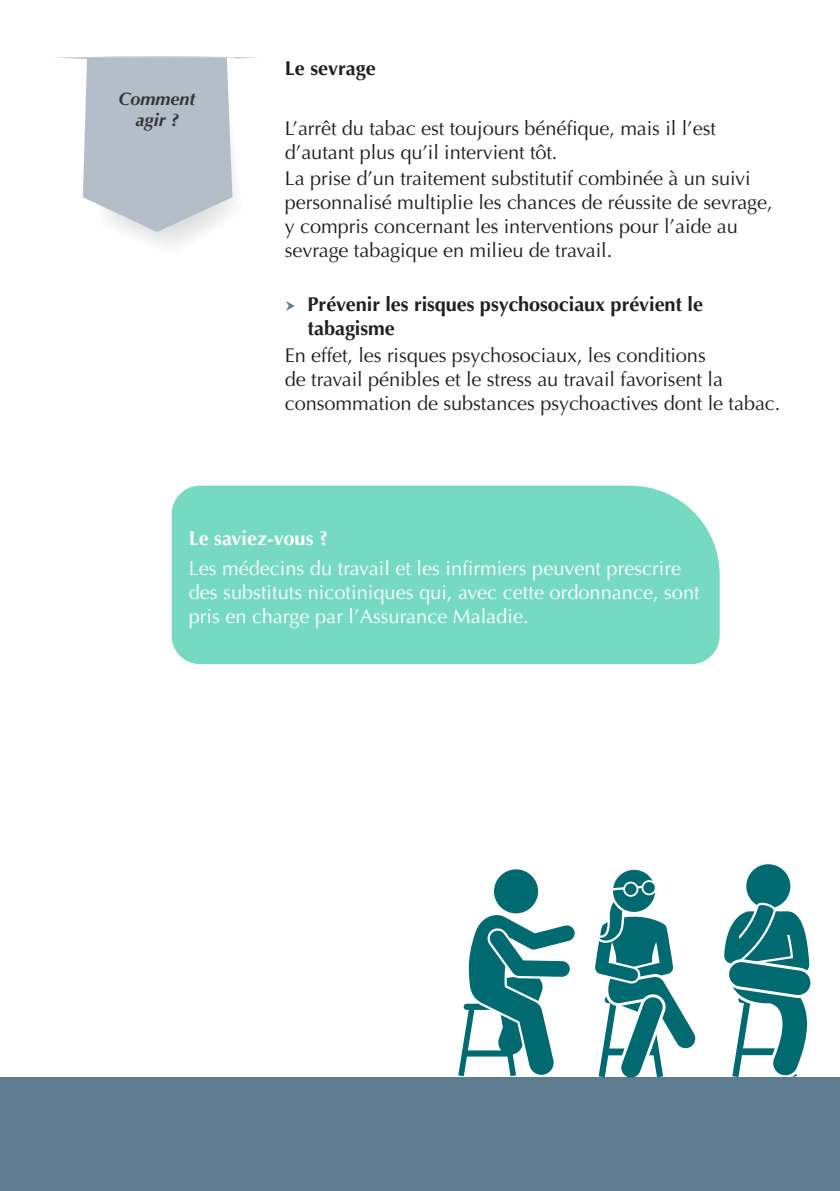
<style>
.page{position:relative;width:840px;height:1191px;background:#fff}
.page>*{position:absolute;margin:0;border:0;box-sizing:border-box;transform-origin:0 0}
.t1{font:20px/24px "Optima";letter-spacing:-.005em;color:#231f20}
.t2{font:20px/24px "Optima";color:#fff}
.t3{font:700 20px/24px "Optima";letter-spacing:-.005em;color:#231f20}
.t4{font:700 20px "Optima";color:#fff}
.t5{font:italic 700 18px/21.6px "Optima";color:#363536;text-align:center}
</style>
<div class="page">
<div style="left:0;top:1077px;width:839px;height:114px;background:#5e7c8f"></div>
<svg style="left:57px;top:56px;width:199px;height:190px"></svg>
<div style="left:171px;top:485px;width:548px;height:179px;background:#76dac2"></div>
<svg style="left:595px;top:870px;width:101px;height:207px"></svg>
<svg style="left:642px;top:881px;width:12px;height:12px"></svg>
<svg style="left:624px;top:883px;width:12px;height:12px"></svg>
<div style="left:493px;top:869px;width:44px;height:44px;background:#016a70;border-radius:50%"></div>
<svg style="left:458px;top:913px;width:117px;height:163px"></svg>
<svg style="left:724px;top:864px;width:86px;height:213px"></svg>
<p class="t5" style="left:118px;top:88px;width:79px">Comment agir ?</p>
<p class="t3" style="left:285px;top:57px;width:92px">Le sevrage</p>
<p class="t1" style="left:285px;top:116px;width:432px">L’arrêt du tabac est toujours bénéfique, mais il l’est d’autant plus qu’il intervient tôt.</p>
<p class="t1" style="left:285px;top:167px;width:489px">La prise d’un traitement substitutif combinée à un suivi personnalisé multiplie les chances de réussite de sevrage, y compris concernant les interventions pour l’aide au sevrage tabagique en milieu de travail.</p>
<p class="t3" style="left:307px;top:292px;width:397px">Prévenir les risques psychosociaux prévient le tabagisme</p>
<p class="t1" style="left:285px;top:343px;width:496px">En effet, les risques psychosociaux, les conditions<br>de travail pénibles et le stress au travail favorisent la consommation de substances psychoactives dont le tabac.</p>
<p class="t4" style="left:189px;top:527px;width:141px">Le saviez-vous ?</p>
<p class="t2" style="left:189px;top:556px;width:512px">Les médecins du travail et les infirmiers peuvent prescrire des substituts nicotiniques qui, avec cette ordonnance, sont pris en charge par l’Assurance Maladie.</p>
</div>
